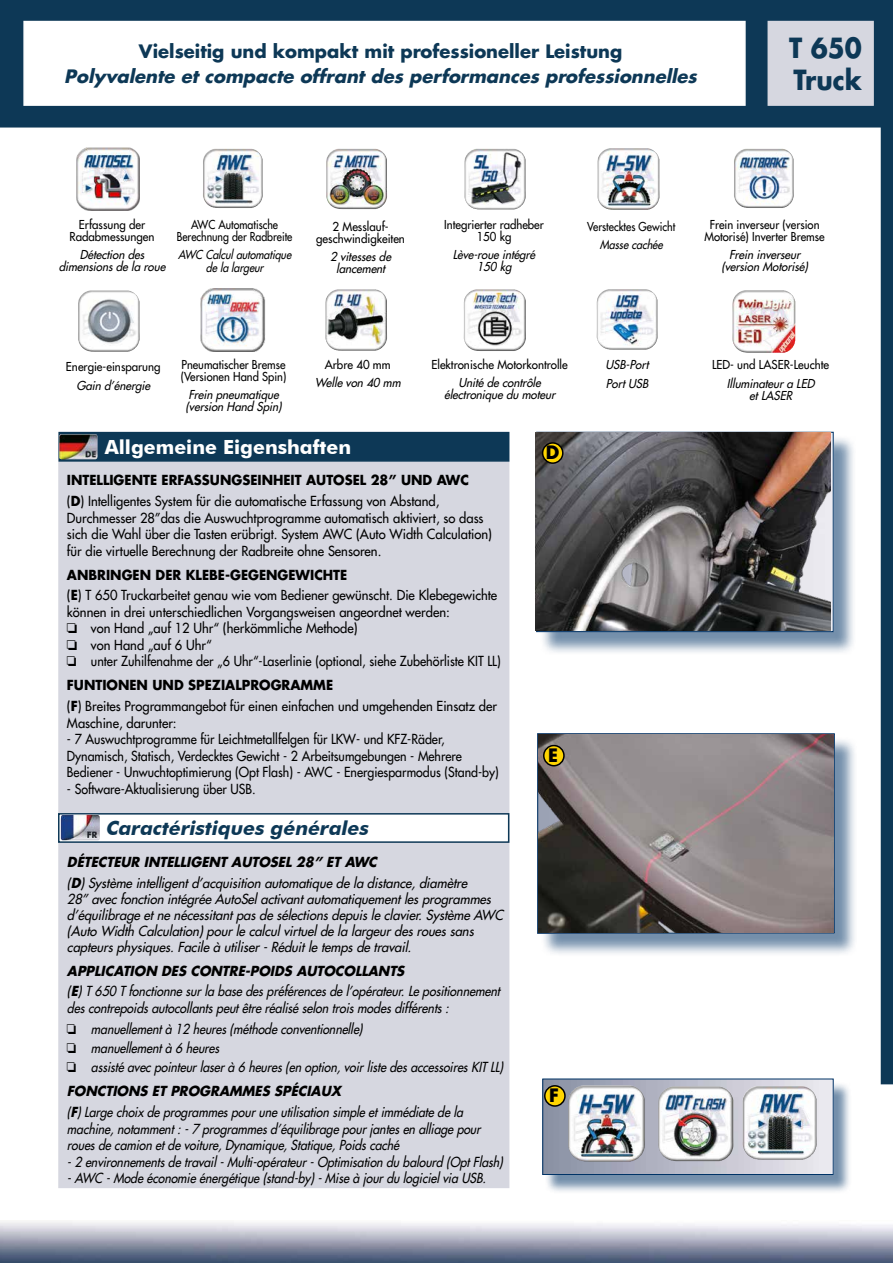
<style>
.page{position:relative;width:893px;height:1263px;background:#fff}
.page>*{position:absolute;margin:0;border:0;box-sizing:border-box;transform-origin:0 0}
.t1{font:700 27px/32.4px "Futura LT";color:#0d3856;scale:.92 1}
.t2{font:italic 700 19.5px "Futura BT";color:#0d3856}
.t3{font:700 19.5px "Futura BT";color:#fff}
.t4{font:italic 700 18px "Futura LT";color:#0d3856}
.t5{font:700 18px "Futura LT";color:#0d3856}
.t6{font:700 18px "Futura LT";color:#000}
.testo{font:13.5px/16.5px "Futura LT";color:#000;scale:.96 1}
.testo-2{font:italic 13.5px/15.9px "Futura LT";color:#000;scale:.96 1}
.testo-3{font:italic 13.5px/16.5px "Futura LT";color:#000;scale:.9 1}
.testo-4{font:13.5px/16.5px "Futura LT";color:#000;scale:.92 1}
.testo-5{font:700 13.5px "Futura LT";color:#000;scale:.96 1}
.testo-6{font:italic 700 13.5px "Futura LT";color:#000;scale:.96 1}
.testo-7{font:13.5px "Futura LT";color:#000;scale:.93 1}
.testo-8{font:italic 12px/12px "Futura LT";color:#000;text-align:center;scale:.96 1}
.testo-9{font:12px/12px "Futura LT";color:#000;text-align:center;scale:.96 1}
.testo-10{font:12px/12px "Futura LT";color:#000;text-align:center;scale:.94 1}
.testo-11{font:12px/12px "Futura LT";color:#000;scale:.93 1}
.testo-12{font:12px/12px "Futura LT";color:#000;text-align:center;scale:.88 1}
.testo-13{font:italic 12px "Futura LT";color:#000;scale:.88 1}
.testo-14{font:12px/12px "Futura LT";color:#000;text-align:center;scale:.95 1}
.testo-15{font:italic 12px/12px "Futura LT";color:#000;text-align:center;scale:.95 1}
.testo-16{font:12px "Futura LT";color:#000;scale:.89 1}
.testo-17{font:italic 12px "Futura LT";color:#000;scale:.89 1}
.s1{font-weight:700}
</style>
<div class="page">
<img style="left:0;top:1222px;width:893px;height:41px">
<div style="left:0;top:0;width:893px;height:1084px;background:#0d3856"></div>
<div style="left:0;top:128px;width:881px;height:968px;background:#fff;border:2px solid #fff"></div>
<div style="left:767px;top:21px;width:107px;height:85px;background:#d6d7e0;border:2px solid #d6d7e0"></div>
<div style="left:23px;top:21px;width:723px;height:85px;background:#fff;border:2px solid #fff"></div>
<div style="left:58px;top:432px;width:451px;height:756px;background:#d6d7e0"></div>
<div style="left:58px;top:432px;width:451px;height:30px;background:#0d3856;border:2px solid #0d3856"></div>
<div style="left:539px;top:435px;width:318px;height:220px;background:#036;opacity:.55"></div>
<div style="left:536px;top:432px;width:298px;height:200px;border:1px solid #036"></div>
<img style="left:536px;top:433px;width:295px;height:197px">
<div style="left:543px;top:443px;width:20px;height:20px;background:#ffd500;border-radius:50%"></div>
<div style="left:542px;top:442px;width:22px;height:22px;border:2px solid #000;border-radius:50%"></div>
<div style="left:540px;top:736px;width:318px;height:221px;background:#036;opacity:.55"></div>
<img style="left:538px;top:734px;width:295px;height:198px">
<div style="left:544px;top:745px;width:20px;height:21px;background:#ffd500;border-radius:50%"></div>
<div style="left:543px;top:745px;width:22px;height:21px;border:2px solid #000;border-radius:50%"></div>
<div style="left:545px;top:1081px;width:307px;height:113px;background:#036;opacity:.55"></div>
<img style="left:544px;top:1080px;width:288px;height:93px">
<div style="left:542px;top:1078px;width:292px;height:97px;border:1px solid #036"></div>
<div style="left:545px;top:1086px;width:20px;height:20px;background:#ffd500;border-radius:50%"></div>
<div style="left:544px;top:1085px;width:22px;height:22px;border:2px solid #000;border-radius:50%"></div>
<img style="left:742px;top:1086px;width:75px;height:74px">
<img style="left:658px;top:1086px;width:18px;height:75px">
<img style="left:567px;top:1085px;width:78px;height:77px">
<img style="left:732px;top:290px;width:63px;height:63px">
<img style="left:76px;top:148px;width:63px;height:63px">
<img style="left:203px;top:149px;width:60px;height:59px">
<img style="left:326px;top:149px;width:61px;height:60px">
<img style="left:464px;top:149px;width:62px;height:61px">
<img style="left:734px;top:149px;width:60px;height:59px">
<img style="left:463px;top:289px;width:63px;height:62px">
<img style="left:78px;top:290px;width:62px;height:62px">
<img style="left:596px;top:289px;width:62px;height:61px">
<img style="left:201px;top:289px;width:65px;height:63px">
<img style="left:325px;top:289px;width:62px;height:62px">
<img style="left:59px;top:434px;width:39px;height:25px">
<img style="left:597px;top:148px;width:63px;height:62px">
<div style="left:58px;top:813px;width:451px;height:30px;background:#fff;border:2px solid #0d3856"></div>
<img style="left:61px;top:815px;width:39px;height:25px">
<p class="t5" style="left:139px;top:39px;width:485px">Vielseitig und kompakt mit professioneller Leistung</p>
<p class="t4" style="left:64px;top:65px;width:639px">Polyvalente et compacte offrant des performances professionnelles</p>
<h1 class="t1" style="left:789px;top:31px;width:81px">T 650<br>Truck</h1>
<p class="testo-9" style="left:69px;top:218px;width:90px">Erfassung der<br>Radabmessungen</p>
<p class="testo-8" style="left:59px;top:249px;width:116px">Détection des dimensionsde la roue</p>
<p class="testo-12" style="left:177px;top:218px;width:133px">AWC Automatische<br>Berechnung der Radbreite</p>
<p class="testo-13" style="left:178px;top:247px;width:133px">AWC Calculautomatique</p>
<p class="testo-13" style="left:206px;top:260px;width:70px">dela largeur</p>
<p class="testo-9" style="left:316px;top:220px;width:94px">2 Messlauf&shy;geschwindigkeiten</p>
<p class="testo-8" style="left:330px;top:251px;width:68px">2 vitessesde lancement</p>
<p class="testo-14" style="left:444px;top:218px;width:106px">Integrierter radheber<br>150 kg</p>
<p class="testo-15" style="left:453px;top:249px;width:91px">Lève-roueintégré<br>150 kg</p>
<p class="testo-16" style="left:587px;top:218px;width:101px">Verstecktes Gewicht</p>
<p class="testo-17" style="left:600px;top:237px;width:76px">Massecachée</p>
<p class="testo-10" style="left:704px;top:218px;width:130px">Frein inverseur (version<br>Motorisé) Inverter Bremse</p>
<p class="testo-8" style="left:721px;top:249px;width:95px">Frein inverseur (version Motorisé)</p>
<p class="testo-9" style="left:66px;top:360px;width:100px">Energie-einsparung</p>
<p class="testo-8" style="left:77px;top:379px;width:81px">Gain d’énergie</p>
<p class="testo-11" style="left:181px;top:358px;width:115px">Pneumatischer Bremse (Versionen Hand Spin)</p>
<p class="testo-8" style="left:186px;top:389px;width:105px;text-align:left">Frein pneumatique (version Hand Spin)</p>
<p class="testo-9" style="left:325px;top:358px;width:70px">Arbre 40 mm</p>
<p class="testo-8" style="left:315px;top:377px;width:94px">Welle von 40 mm</p>
<p class="testo-9" style="left:431px;top:358px;width:144px">Elektronische Motorkontrolle</p>
<p class="testo-8" style="left:444px;top:377px;width:120px">Unité de contrôle électronique du moteur</p>
<p class="t3" style="left:105px;top:435px;width:248px">Allgemeine Eigenshaften</p>
<p class="t6" style="left:546px;top:441px;width:15px">D</p>
<p class="testo-5" style="left:67px;top:471px;width:420px">INTELLIGENTE ERFASSUNGSEINHEIT AUTOSEL 28” UND AWC</p>
<p class="testo" style="left:67px;top:493px;width:444px">(<span class="s1">D</span>) Intelligentes System für die automatische Erfassung von Abstand, Durchmesser 28”das die Auswuchtprogramme automatisch aktiviert, so dass sich die Wahl über die Tasten erübrigt. System AWC (Auto Width Calculation) für die virtuelle Berechnung der Radbreite ohne Sensoren.</p>
<p class="testo-5" style="left:67px;top:566px;width:294px">ANBRINGEN DER KLEBE-GEGENGEWICHTE</p>
<p class="testo" style="left:67px;top:587px;width:450px">(<span class="s1">E</span>) T 650 Truckarbeitet genau wie vom Bediener gewünscht. Die Klebegewichte können in drei unterschiedlichen Vorgangsweisen angeordnet werden:</p>
<p class="testo" style="left:91px;top:620px;width:279px">von Hand „auf 12 Uhr“ (herkömmliche Methode)</p>
<p class="testo" style="left:91px;top:637px;width:127px">von Hand „auf 6 Uhr“</p>
<p class="testo-7" style="left:91px;top:653px;width:442px">unter Zuhilfenahme der „6 Uhr“-Laserlinie (optional, siehe Zubehörliste KIT LL)</p>
<p class="testo-5" style="left:67px;top:676px;width:279px">FUNTIONEN UND SPEZIALPROGRAMME</p>
<p class="testo" style="left:67px;top:698px;width:449px">(<span class="s1">F</span>) Breites Programmangebot für einen einfachen und umgehenden Einsatz der<br>Maschine, darunter:</p>
<p class="testo-4" style="left:67px;top:731px;width:471px">- 7 Auswuchtprogramme für Leichtmetallfelgen für LKW- und KFZ-Räder,<br>Dynamisch, Statisch, Verdecktes Gewicht - 2 Arbeitsumgebungen - Mehrere<br>Bediener - Unwuchtoptimierung (Opt Flash) - AWC - Energiesparmodus (Stand-by)</p>
<p class="testo-4" style="left:67px;top:780px;width:207px">- Software-Aktualisierung über USB.</p>
<p class="t2" style="left:105px;top:816px;width:269px">Caractéristiques générales</p>
<p class="testo-6" style="left:67px;top:853px;width:328px">DÉTECTEUR INTELLIGENT AUTOSEL 28” ET AWC</p>
<p class="testo-2" style="left:67px;top:875px;width:459px">(<span class="s1">D</span>)Système intelligentd’acquisition automatique de la distance,diamètre 28’’avecfonction intégrée AutoSelactivantautomatiquementlesprogrammes d’équilibrage etne nécessitantpasde sélectionsdepuisle clavier.Système AWC (Auto Width Calculation)pourle calculvirtuelde la largeurdesrouessans capteursphysiques.Facile à utiliser-Réduitle tempsde travail.</p>
<p class="testo-6" style="left:67px;top:962px;width:356px">APPLICATION DES CONTRE-POIDS AUTOCOLLANTS</p>
<p class="testo-2" style="left:67px;top:983px;width:456px;line-height:16.5px">(<span class="s1">E</span>)T650 Tfonctionnesurla basedespréférencesdel’opérateur.Lepositionnement descontrepoidsautocollantspeutêtreréaliséselon troismodesdifférents:</p>
<p class="testo-3" style="left:91px;top:1020px;width:307px">manuellementà 12 heures(méthodeconventionnelle)</p>
<p class="testo-3" style="left:91px;top:1040px;width:148px">manuellementà 6 heures</p>
<p class="testo-3" style="left:91px;top:1059px;width:463px">assistéavecpointeurlaserà 6 heures(en option,voirlistedesaccessoiresKITLL)</p>
<p class="testo-6" style="left:67px;top:1082px;width:291px">FONCTIONS ET PROGRAMMES SPÉCIAUX</p>
<p class="testo-3" style="left:67px;top:1104px;width:489px">(<span class="s1">F</span>)Largechoixdeprogrammespouruneutilisation simpleetimmédiatedela machine,notamment:-7 programmesd’équilibragepourjantesen alliagepour rouesdecamion etdevoiture,Dynamique,Statique,Poidscaché<br>-2 environnementsdetravail-Multi-opérateur-Optimisation dubalourd (OptFlash) -AWC -Modeéconomieénergétique(stand-by)-Miseà jourdulogicielvia USB.</p>
<p class="t6" style="left:548px;top:743px;width:11px">E</p>
<p class="t6" style="left:549px;top:1083px;width:11px">F</p>
<p class="testo-8" style="left:606px;top:358px;width:49px">USB-Port</p>
<p class="testo-8" style="left:606px;top:377px;width:49px">PortUSB</p>
<p class="testo-9" style="left:712px;top:358px;width:124px">LED- und LASER-Leuchte</p>
<p class="testo-8" style="left:727px;top:377px;width:96px">Illuminateura LED etLASER</p>
</div>
